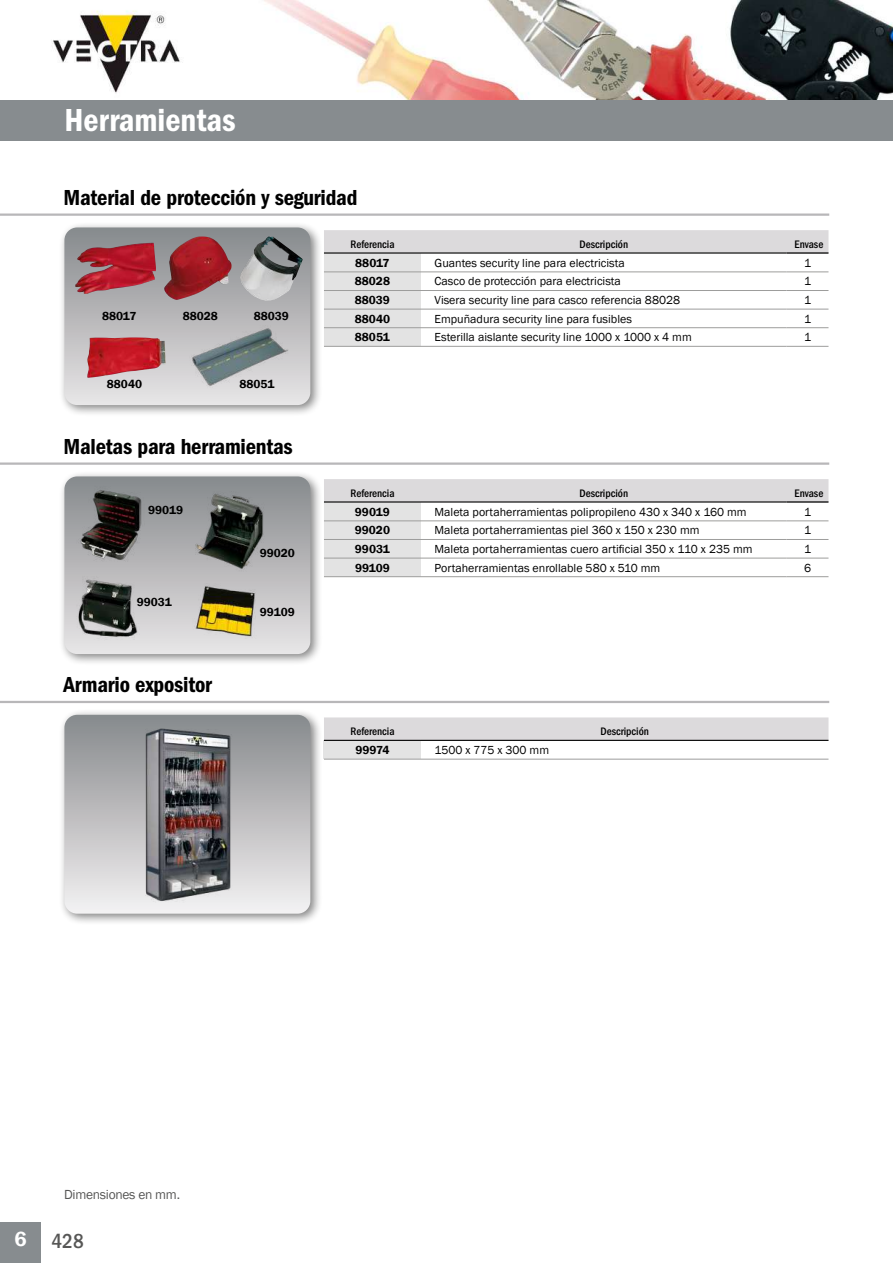
<style>
.page{position:relative;width:893px;height:1263px;background:#fff}
.page>*{position:absolute;margin:0;border:0;box-sizing:border-box;transform-origin:0 0}
.t1{font:600 condensed 33px "Franklin Gothic";color:#fff}
.t2{font:600 condensed 22.5px "Franklin Gothic";letter-spacing:-.01em;color:#000}
.t3{font:500 condensed 21px "Franklin Gothic";color:#575756}
.t4{font:13.5px "Franklin Gothic";letter-spacing:-.02em;color:#575756}
.t5{font:12px "Franklin Gothic";color:#000}
.t6{font:600 12px "Franklin Gothic";color:#000}
.t7{font:500 condensed 11.25px "Franklin Gothic";color:#000}
.s1{font-weight:600;font-stretch:normal;color:#fff}
</style>
<div class="page">
<img style="left:0;top:0;width:893px;height:101px">
<div style="left:0;top:1222px;width:41px;height:41px;background:#878c8f"></div>
<div style="left:0;top:101px;width:893px;height:40px;background:#878c8f"></div>
<hr style="left:0;top:213px;width:829px;height:3px;background:#b8b7b9">
<hr style="left:0;top:462px;width:829px;height:3px;background:#b8b7b9">
<hr style="left:0;top:701px;width:829px;height:2px;background:#b8b7b9">
<div style="left:58px;top:221px;width:264px;height:196px;background:#000;opacity:.5"></div>
<svg style="left:64px;top:227px;width:246px;height:178px;background:#bcbcbe"></svg>
<div style="left:58px;top:470px;width:264px;height:196px;background:#000;opacity:.5"></div>
<svg style="left:64px;top:476px;width:246px;height:178px;background:#b8b8ba"></svg>
<div style="left:58px;top:708px;width:264px;height:218px;background:#000;opacity:.5"></div>
<svg style="left:64px;top:715px;width:246px;height:199px;background:#bcbcbe"></svg>
<svg style="left:324px;top:230px;width:504px;height:116px"></svg>
<hr style="left:787px;top:252px;width:41px;height:2px;background:#000">
<hr style="left:324px;top:271px;width:97px;height:1px;background:#9d9d9c">
<hr style="left:421px;top:271px;width:366px;height:1px;background:#9d9d9c">
<hr style="left:787px;top:271px;width:41px;height:1px;background:#9d9d9c">
<hr style="left:324px;top:290px;width:97px;height:1px;background:#9d9d9c">
<hr style="left:421px;top:290px;width:366px;height:1px;background:#9d9d9c">
<hr style="left:787px;top:290px;width:41px;height:1px;background:#9d9d9c">
<hr style="left:324px;top:309px;width:97px;height:1px;background:#9d9d9c">
<hr style="left:324px;top:327px;width:97px;height:1px;background:#9d9d9c">
<hr style="left:421px;top:327px;width:366px;height:1px;background:#9d9d9c">
<hr style="left:787px;top:327px;width:41px;height:1px;background:#9d9d9c">
<hr style="left:324px;top:346px;width:97px;height:1px;background:#9d9d9c">
<hr style="left:421px;top:346px;width:366px;height:1px;background:#9d9d9c">
<hr style="left:787px;top:346px;width:41px;height:1px;background:#9d9d9c">
<hr style="left:421px;top:309px;width:366px;height:1px;background:#9d9d9c">
<hr style="left:787px;top:309px;width:41px;height:1px;background:#9d9d9c">
<hr style="left:421px;top:252px;width:366px;height:2px;background:#000">
<hr style="left:324px;top:252px;width:97px;height:2px;background:#000">
<svg style="left:324px;top:479px;width:504px;height:97px"></svg>
<hr style="left:787px;top:501px;width:41px;height:2px;background:#000">
<hr style="left:324px;top:520px;width:97px;height:1px;background:#9d9d9c">
<hr style="left:421px;top:520px;width:366px;height:1px;background:#9d9d9c">
<hr style="left:787px;top:520px;width:41px;height:1px;background:#9d9d9c">
<hr style="left:324px;top:539px;width:97px;height:1px;background:#9d9d9c">
<hr style="left:421px;top:539px;width:366px;height:1px;background:#9d9d9c">
<hr style="left:787px;top:539px;width:41px;height:1px;background:#9d9d9c">
<hr style="left:324px;top:558px;width:97px;height:1px;background:#9d9d9c">
<hr style="left:324px;top:576px;width:97px;height:1px;background:#9d9d9c">
<hr style="left:421px;top:576px;width:366px;height:1px;background:#9d9d9c">
<hr style="left:787px;top:576px;width:41px;height:1px;background:#9d9d9c">
<hr style="left:421px;top:558px;width:366px;height:1px;background:#9d9d9c">
<hr style="left:787px;top:558px;width:41px;height:1px;background:#9d9d9c">
<hr style="left:421px;top:501px;width:366px;height:2px;background:#000">
<hr style="left:324px;top:501px;width:97px;height:2px;background:#000">
<svg style="left:324px;top:717px;width:504px;height:23px;background:#dad8da"></svg>
<div style="left:324px;top:740px;width:97px;height:19px;background:#e3e3e3"></div>
<hr style="left:324px;top:759px;width:97px;height:1px;background:#9d9d9c">
<hr style="left:421px;top:759px;width:407px;height:1px;background:#9d9d9c">
<hr style="left:421px;top:740px;width:407px;height:1px;background:#000">
<hr style="left:324px;top:740px;width:97px;height:1px;background:#000">
<img style="left:129px;top:717px;width:115px;height:197px">
<img style="left:77px;top:480px;width:68px;height:88px">
<img style="left:195px;top:491px;width:71px;height:80px">
<img style="left:77px;top:570px;width:62px;height:76px">
<img style="left:186px;top:583px;width:79px;height:56px">
<img style="left:75px;top:243px;width:81px;height:51px">
<img style="left:164px;top:236px;width:68px;height:64px">
<img style="left:240px;top:236px;width:63px;height:65px">
<img style="left:87px;top:337px;width:79px;height:41px">
<img style="left:190px;top:326px;width:100px;height:64px">
<h1 class="t1" style="left:64px;top:101px;width:173px">Herramientas</h1>
<h2 class="t2" style="left:63px;top:185px;width:296px">Material de protección y seguridad</h2>
<p class="t6" style="left:102px;top:308px;width:36px">88017</p>
<p class="t6" style="left:254px;top:308px;width:37px">88039</p>
<p class="t6" style="left:183px;top:308px;width:37px">88028</p>
<p class="t6" style="left:107px;top:377px;width:37px">88040</p>
<p class="t6" style="left:239px;top:377px;width:37px">88051</p>
<h2 class="t2" style="left:63px;top:433px;width:231px">Maletas para herramientas</h2>
<p class="t6" style="left:148px;top:502px;width:37px">99019</p>
<p class="t6" style="left:137px;top:595px;width:36px">99031</p>
<h2 class="t2" style="left:63px;top:672px;width:150px">Armario expositor</h2>
<p class="t6" style="left:260px;top:546px;width:37px">99020</p>
<p class="t6" style="left:260px;top:604px;width:36px">99109</p>
<p class="t7" style="left:350px;top:238px;width:46px">Referencia</p>
<p class="t7" style="left:579px;top:238px;width:50px">Descripción</p>
<p class="t7" style="left:795px;top:238px;width:30px">Envase</p>
<p class="t6" style="left:355px;top:255px;width:36px">88017</p>
<p class="t5" style="left:435px;top:255px;width:192px">Guantes security line para electricista</p>
<p class="t5" style="left:804px;top:255px;width:9px">1</p>
<p class="t6" style="left:355px;top:274px;width:37px">88028</p>
<p class="t5" style="left:435px;top:274px;width:188px">Casco de protección para electricista</p>
<p class="t5" style="left:804px;top:274px;width:9px">1</p>
<p class="t6" style="left:355px;top:293px;width:37px">88039</p>
<p class="t5" style="left:435px;top:293px;width:247px">Visera security line para casco referencia 88028</p>
<p class="t5" style="left:804px;top:293px;width:9px">1</p>
<p class="t6" style="left:355px;top:311px;width:37px">88040</p>
<p class="t5" style="left:435px;top:311px;width:199px">Empuñadura security line para fusibles</p>
<p class="t5" style="left:804px;top:311px;width:9px">1</p>
<p class="t6" style="left:355px;top:330px;width:37px">88051</p>
<p class="t5" style="left:435px;top:330px;width:259px">Esterilla aislante security line 1000 x 1000 x 4 mm</p>
<p class="t5" style="left:804px;top:330px;width:9px">1</p>
<p class="t7" style="left:350px;top:487px;width:46px">Referencia</p>
<p class="t7" style="left:579px;top:487px;width:50px">Descripción</p>
<p class="t7" style="left:795px;top:487px;width:30px">Envase</p>
<p class="t6" style="left:355px;top:504px;width:37px">99019</p>
<p class="t5" style="left:435px;top:504px;width:314px">Maleta portaherramientas polipropileno 430 x 340 x 160 mm</p>
<p class="t5" style="left:804px;top:504px;width:9px">1</p>
<p class="t6" style="left:355px;top:523px;width:37px">99020</p>
<p class="t5" style="left:435px;top:523px;width:266px">Maleta portaherramientas piel 360 x 150 x 230 mm</p>
<p class="t5" style="left:804px;top:523px;width:9px">1</p>
<p class="t6" style="left:355px;top:542px;width:36px">99031</p>
<p class="t5" style="left:435px;top:541px;width:320px">Maleta portaherramientas cuero artificial 350 x 110 x 235 mm</p>
<p class="t5" style="left:804px;top:541px;width:9px">1</p>
<p class="t6" style="left:355px;top:560px;width:36px">99109</p>
<p class="t5" style="left:435px;top:560px;width:227px">Portaherramientas enrollable 580 x 510 mm</p>
<p class="t5" style="left:804px;top:560px;width:9px">6</p>
<p class="t7" style="left:350px;top:725px;width:46px">Referencia</p>
<p class="t7" style="left:600px;top:725px;width:50px">Descripción</p>
<p class="t6" style="left:355px;top:743px;width:35px">99974</p>
<p class="t5" style="left:435px;top:743px;width:116px">1500 x 775 x 300 mm</p>
<p class="t4" style="left:64px;top:1186px;width:118px">Dimensiones en mm.</p>
<h3 class="t3" style="left:15px;top:1229px;width:71px"><span class="s1">6</span> 428</h3>
</div>
